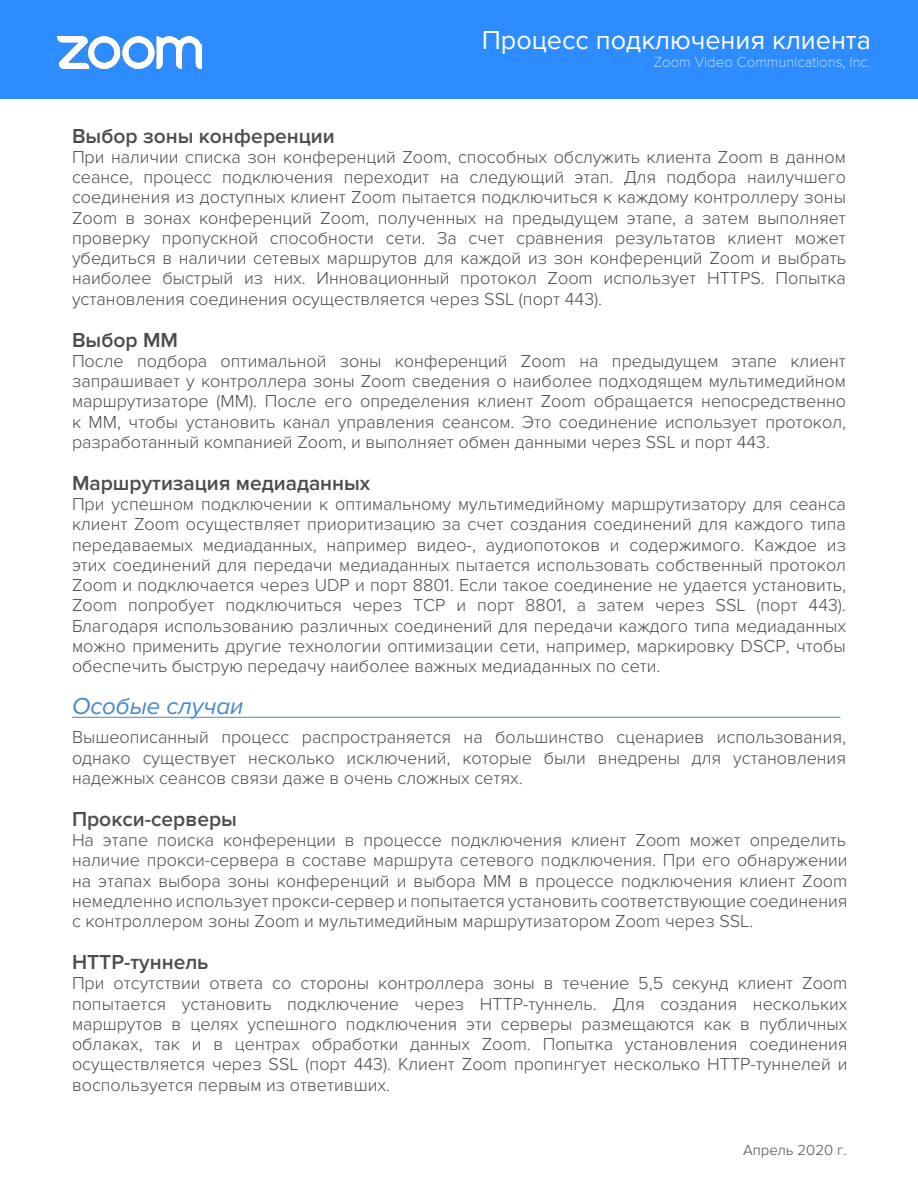
<style>
.page{position:relative;width:918px;height:1188px;background:#fff}
.page>*{position:absolute;margin:0;border:0;box-sizing:border-box;transform-origin:0 0}
.t1{font:27px "Proxima Nova";color:#fff}
.t2{font:italic 24px "Proxima Nova";color:#468ac9}
.t3{font:600 21px "Proxima Nova";color:#4b4c4d}
.Body{font:300 18px/20.2px "Proxima Nova";color:#4b4c4d;text-align:justify}
.t4{font:100 15px "Proxima Nova T";color:#fff}
.t5{font:300 15px "Proxima Nova";color:#4b4c4d}
</style>
<div class="page">
<div style="left:0;top:0;width:918px;height:98px;background:#2d8cff"></div>
<img style="left:58px;top:36px;width:144px;height:33px">
<hr style="left:72px;top:717px;width:768px;height:1px;background:#468ac9">
<h1 class="t1" style="left:482px;top:25px;width:391px">Процесс подключения клиента</h1>
<p class="t4" style="left:654px;top:54px;width:219px">Zoom Video Communications, Inc.</p>
<h2 class="t3" style="left:72px;top:124px;width:264px">Выбор зоны конференции</h2>
<p class="Body" style="left:72px;top:147px;width:776px">При наличии списка зон конференций Zoom, способных обслужить клиента Zoom в данном сеансе, процесс подключения переходит на следующий этап. Для подбора наилучшего соединения из доступных клиент Zoom пытается подключиться к каждому контроллеру зоны Zoom в зонах конференций Zoom, полученных на предыдущем этапе, а затем выполняет проверку пропускной способности сети. За счет сравнения результатов клиент может убедиться в наличии сетевых маршрутов для каждой из зон конференций Zoom и выбрать наиболее быстрый из них. Инновационный протокол Zoom использует HTTPS. Попытка установления соединения осуществляется через SSL (порт 443).</p>
<h2 class="t3" style="left:72px;top:328px;width:108px">Выбор ММ</h2>
<p class="Body" style="left:72px;top:351px;width:776px">После подбора оптимальной зоны конференций Zoom на предыдущем этапе клиент запрашивает у контроллера зоны Zoom сведения о наиболее подходящем мультимедийном маршрутизаторе (ММ). После его определения клиент Zoom обращается непосредственно к ММ, чтобы установить канал управления сеансом. Это соединение использует протокол, разработанный компанией Zoom, и выполняет обмен данными через SSL и порт 443.</p>
<h2 class="t3" style="left:72px;top:471px;width:300px">Маршрутизация медиаданных</h2>
<p class="Body" style="left:72px;top:494px;width:776px">При успешном подключении к оптимальному мультимедийному маршрутизатору для сеанса клиент Zoom осуществляет приоритизацию за счет создания соединений для каждого типа передаваемых медиаданных, например видео-, аудиопотоков и содержимого. Каждое из этих соединений для передачи медиаданных пытается использовать собственный протокол Zoom и подключается через UDP и порт 8801. Если такое соединение не удается установить, Zoom попробует подключиться через TCP и порт 8801, а затем через SSL (порт 443).<br>Благодаря использованию различных соединений для передачи каждого типа медиаданных можно применить другие технологии оптимизации сети, например, маркировку DSCP, чтобы обеспечить быструю передачу наиболее важных медиаданных по сети.</p>
<h1 class="t2" style="left:72px;top:693px;width:173px">Особые случаи</h1>
<p class="Body" style="left:72px;top:727px;width:776px">Вышеописанный процесс распространяется на большинство сценариев использования, однако существует несколько исключений, которые были внедрены для установления надежных сеансов связи даже в очень сложных сетях.</p>
<h2 class="t3" style="left:72px;top:807px;width:166px">Прокси-серверы</h2>
<p class="Body" style="left:72px;top:830px;width:777px">На этапе поиска конференции в процессе подключения клиент Zoom может определить наличие прокси-сервера в составе маршрута сетевого подключения. При его обнаружении на этапах выбора зоны конференций и выбора ММ в процессе подключения клиент Zoom немедленно использует прокси-сервер и попытается установить соответствующие соединения с контроллером зоны Zoom и мультимедийным маршрутизатором Zoom через SSL.</p>
<h2 class="t3" style="left:72px;top:950px;width:138px">HTTP-туннель</h2>
<p class="Body" style="left:72px;top:973px;width:777px">При отсутствии ответа со стороны контроллера зоны в течение 5,5 секунд клиент Zoom попытается установить подключение через HTTP-туннель. Для создания нескольких маршрутов в целях успешного подключения эти серверы размещаются как в публичных облаках, так и в центрах обработки данных Zoom. Попытка установления соединения осуществляется через SSL (порт 443). Клиент Zoom пропингует несколько HTTP-туннелей и воспользуется первым из ответивших.</p>
<p class="t5" style="left:743px;top:1141px;width:105px">Апрель 2020 г.</p>
</div>
